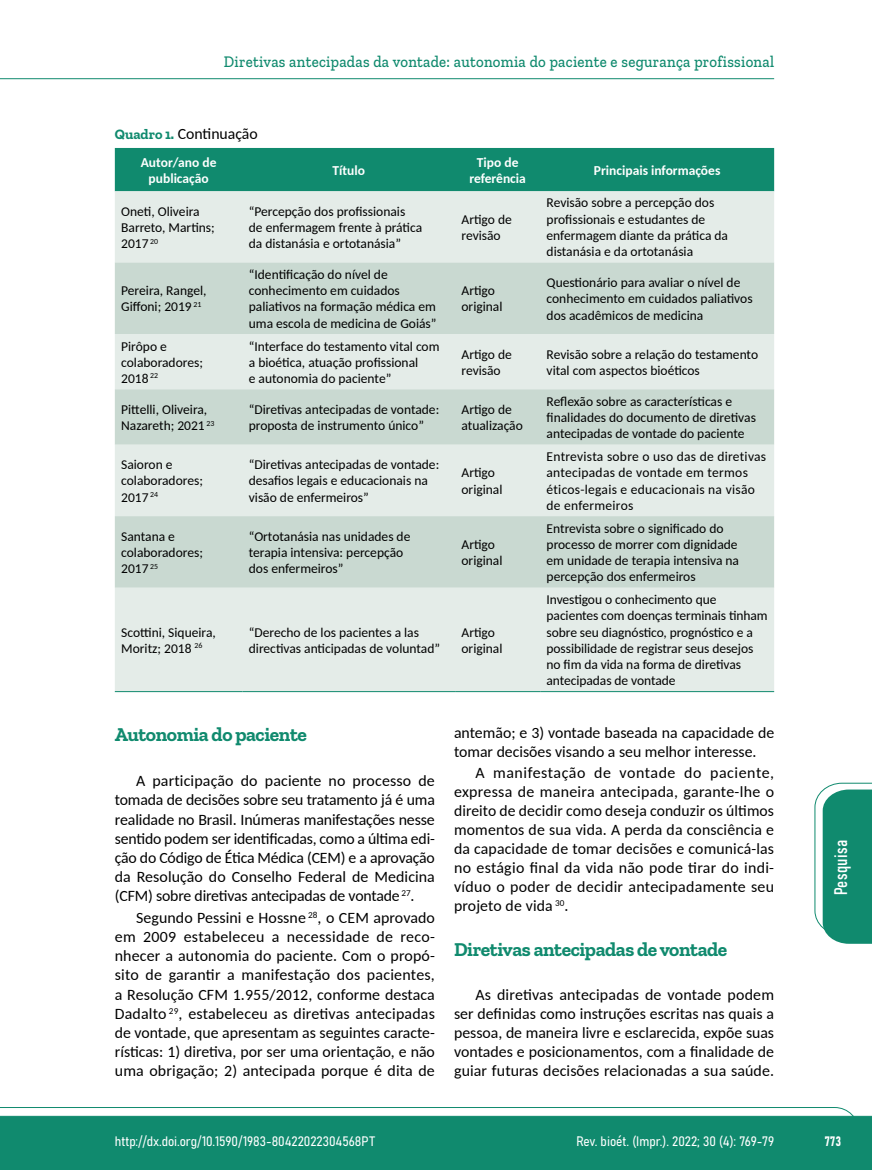
<style>
.page{position:relative;width:872px;height:1170px;background:#fff}
.page>*{position:absolute;margin:0;border:0;box-sizing:border-box;transform-origin:0 0}
.t1{font:700 19.5px "Zilla Slab";letter-spacing:-.02em;color:#108a6e}
.t2{font:18px "Bahnschrift";letter-spacing:.02em;color:#fff}
.t3{font:500 16.5px "Zilla Slab";letter-spacing:.02em;color:#108a6e;scale:.9 1}
.t4{font:15.75px/19.2px "Carlito";color:#000;text-align:justify}
.t5{font:13.5px/16.2px "Carlito";color:#000}
.t6{font:13.5px/16.2px "Carlito";letter-spacing:.02em;color:#000}
.t7{font:13.5px "Bahnschrift";color:#fff}
.t8{font:700 13.5px/16.2px "Carlito";color:#fff;text-align:center}
.s1{font-family:"Zilla Slab";font-weight:700;font-size:14.25px;color:#108a6e}
</style>
<div class="page">
<svg style="left:0;top:1107px;width:859px;height:62px;background:#2e9880"></svg>
<hr style="left:0;top:78px;width:774px;height:1px;background:#108a6e">
<div style="left:115px;top:148px;width:659px;height:43px;background:#108a6e"></div>
<div style="left:115px;top:191px;width:659px;height:500px;background:#e4ece8"></div>
<svg style="left:115px;top:262px;width:659px;height:325px;background:#d3e0da"></svg>
<hr style="left:115px;top:691px;width:127px;height:1px;background:#108a6e">
<hr style="left:242px;top:691px;width:213px;height:1px;background:#108a6e">
<hr style="left:455px;top:691px;width:85px;height:1px;background:#108a6e">
<hr style="left:540px;top:691px;width:234px;height:1px;background:#108a6e">
<svg style="left:814px;top:782px;width:58px;height:161px"></svg>
<p class="t3" style="left:224px;top:53px;width:613px">Diretivas antecipadas da vontade: autonomia do paciente e segurança profissional</p>
<p class="t4" style="left:115px;top:124px;width:144px"><span class="s1">Quadro 1.</span> Continuação</p>
<p class="t8" style="left:141px;top:153px;width:77px">Autor/ano de publicação</p>
<p class="t8" style="left:332px;top:161px;width:34px">Título</p>
<p class="t8" style="left:469px;top:153px;width:58px">Tipo de referência</p>
<p class="t8" style="left:594px;top:161px;width:128px">Principais informações</p>
<p class="t5" style="left:121px;top:202px;width:95px">Oneti, Oliveira<br>Barreto, Martins;<br>2017 <sup>20</sup></p>
<p class="t5" style="left:249px;top:202px;width:175px">“Percepção dos profissionais de enfermagem frente à prática da distanásia e ortotanásia”</p>
<p class="t5" style="left:461px;top:210px;width:52px">Artigo de revisão</p>
<p class="t5" style="left:546px;top:194px;width:183px">Revisão sobre a percepção dos profissionais e estudantes de enfermagem diante da prática da distanásia e da ortotanásia</p>
<p class="t5" style="left:121px;top:282px;width:87px">Pereira, Rangel,<br>Giffoni; 2019 <sup>21</sup></p>
<p class="t5" style="left:249px;top:266px;width:189px">“Identificação do nível de conhecimento em cuidados paliativos na formação médica em uma escola de medicina de Goiás”</p>
<p class="t5" style="left:461px;top:282px;width:43px">Artigo original</p>
<p class="t5" style="left:546px;top:274px;width:207px">Questionário para avaliar o nível de conhecimento em cuidados paliativos dos acadêmicos de medicina</p>
<p class="t5" style="left:121px;top:337px;width:83px">Pirôpo e colaboradores;<br>2018 <sup>22</sup></p>
<p class="t5" style="left:249px;top:337px;width:192px">“Interface do testamento vital com a bioética, atuação profissional<br>e autonomia do paciente”</p>
<p class="t5" style="left:461px;top:345px;width:52px">Artigo de revisão</p>
<p class="t5" style="left:546px;top:345px;width:213px">Revisão sobre a relação do testamento vital com aspectos bioéticos</p>
<p class="t5" style="left:121px;top:400px;width:95px">Pittelli, Oliveira,<br>Nazareth; 2021 <sup>23</sup></p>
<p class="t5" style="left:249px;top:400px;width:192px">“Diretivas antecipadas de vontade: proposta de instrumento único”</p>
<p class="t5" style="left:461px;top:400px;width:63px">Artigo de atualização</p>
<p class="t5" style="left:546px;top:392px;width:211px">Reflexão sobre as características e finalidades do documento de diretivas antecipadas de vontade do paciente</p>
<p class="t5" style="left:121px;top:456px;width:83px">Saioron e colaboradores;<br>2017 <sup>24</sup></p>
<p class="t5" style="left:249px;top:456px;width:192px">“Diretivas antecipadas de vontade: desafios legais e educacionais na visão de enfermeiros”</p>
<p class="t5" style="left:461px;top:464px;width:43px">Artigo original</p>
<p class="t6" style="left:546px;top:448px;width:221px">Entrevista sobre o uso das de diretivas antecipadas de vontade em termos éticos-legais e educacionais na visão de enfermeiros</p>
<p class="t5" style="left:121px;top:527px;width:83px">Santana e colaboradores;<br>2017 <sup>25</sup></p>
<p class="t5" style="left:249px;top:527px;width:163px">“Ortotanásia nas unidades de terapia intensiva: percepção dos enfermeiros”</p>
<p class="t5" style="left:461px;top:535px;width:43px">Artigo original</p>
<p class="t5" style="left:121px;top:623px;width:96px">Scottini, Siqueira,<br>Moritz; 2018 <sup>26</sup></p>
<p class="t5" style="left:249px;top:623px;width:193px">“Derecho de los pacientes a las directivas anticipadas de voluntad”</p>
<p class="t5" style="left:461px;top:623px;width:43px">Artigo original</p>
<p class="t5" style="left:546px;top:519px;width:194px">Entrevista sobre o significado do processo de morrer com dignidade em unidade de terapia intensiva na percepção dos enfermeiros</p>
<p class="t5" style="left:546px;top:591px;width:223px">Investigou o conhecimento que pacientes com doenças terminais tinham sobre seu diagnóstico, prognóstico e a possibilidade de registrar seus desejos no fim da vida na forma de diretivas antecipadas de vontade</p>
<h1 class="t1" style="left:115px;top:723px;width:193px">Autonomia do paciente</h1>
<p class="t4" style="left:115px;top:770px;width:321px;text-indent:21px">A participação do paciente no processo de tomada de decisões sobre seu tratamento já é uma realidade no Brasil. Inúmeras manifestações nesse sentido podem ser identificadas, como a última edi&shy;ção do Código de Ética Médica (CEM) e a aprovação da Resolução do Conselho Federal de Medicina (CFM) sobre diretivas antecipadas de vontade <sup>27</sup>.</p>
<p class="t4" style="left:115px;top:907px;width:321px;text-indent:21px">Segundo Pessini e Hossne <sup>28</sup>, o CEM aprovado em 2009 estabeleceu a necessidade de reco&shy;nhecer a autonomia do paciente. Com o propó&shy;sito de garantir a manifestação dos pacientes, a Resolução CFM 1.955/2012, conforme destaca Dadalto <sup>29</sup>, estabeleceu as diretivas antecipadas de vontade, que apresentam as seguintes caracte&shy;rísticas: 1) diretiva, por ser uma orientação, e não uma obrigação; 2) antecipada porque é dita de</p>
<p class="t4" style="left:454px;top:722px;width:322px">antemão; e 3) vontade baseada na capacidade de tomar decisões visando a seu melhor interesse.</p>
<p class="t4" style="left:454px;top:762px;width:321px;text-indent:21px">A manifestação de vontade do paciente, expressa de maneira antecipada, garante-lhe o direito de decidir como deseja conduzir os últimos momentos de sua vida. A perda da consciência e da capacidade de tomar decisões e comunicá-las no estágio final da vida não pode tirar do indi&shy;víduo o poder de decidir antecipadamente seu projeto de vida <sup>30</sup>.</p>
<h1 class="t1" style="left:454px;top:938px;width:275px">Diretivas antecipadas de vontade</h1>
<p class="t4" style="left:454px;top:984px;width:322px;text-indent:21px">As diretivas antecipadas de vontade podem ser definidas como instruções escritas nas quais a pessoa, de maneira livre e esclarecida, expõe suas vontades e posicionamentos, com a finalidade de guiar futuras decisões relacionadas a sua saúde.</p>
<h2 class="t2" style="left:827px;top:895px;width:57px;rotate:-90deg">Pesquisa</h2>
<p class="t7" style="left:115px;top:1131px;width:262px">http://dx.doi.org/10.1590/1983-80422022304568PT</p>
<p class="t7" style="left:576px;top:1131px;width:199px">Rev. bioét. (Impr.). 2022; 30 (4): 769-79</p>
<p class="t7" style="left:824px;top:1130px;width:18px">773</p>
</div>
